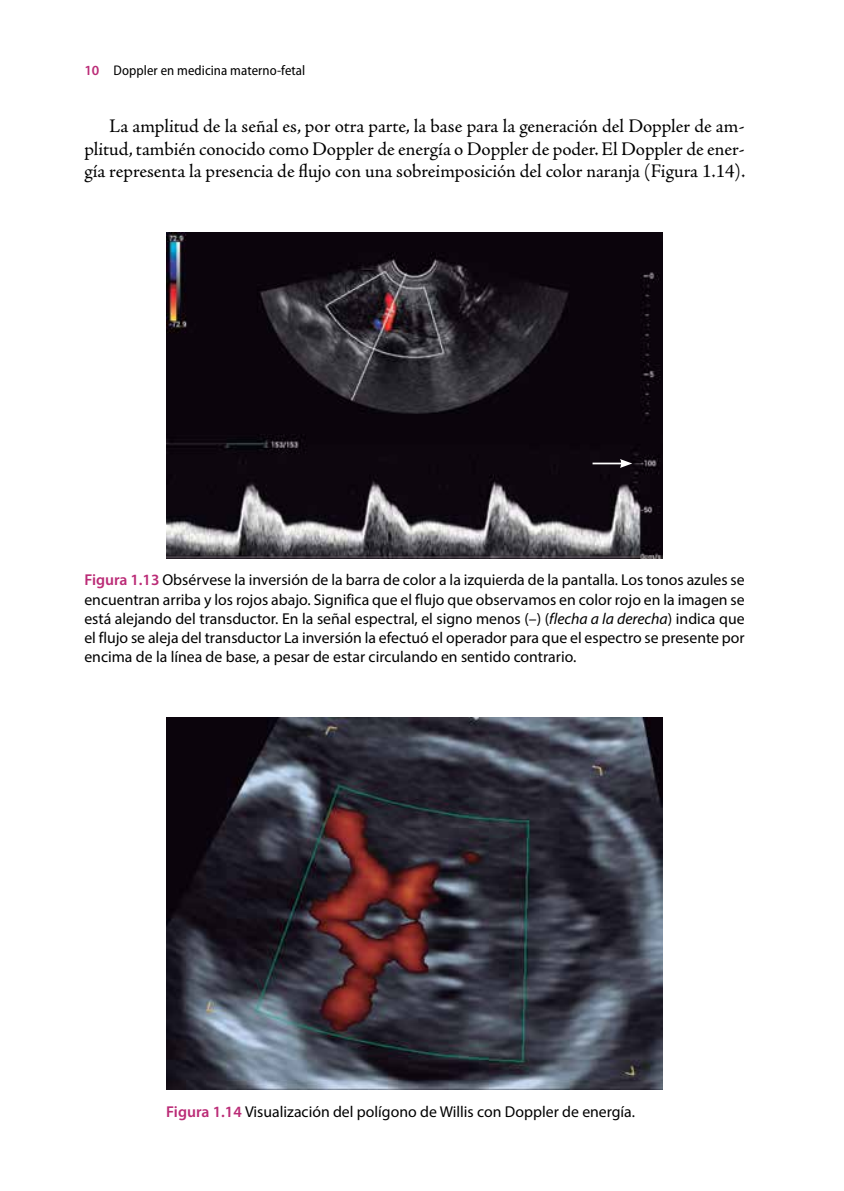
<style>
.page{position:relative;width:844px;height:1191px;background:#fff}
.page>*{position:absolute;margin:0;border:0;box-sizing:border-box;transform-origin:0 0}
.t1{font:19.25px/22.8px "Adobe Jenson Pro";color:#000;text-align:justify}
.t2{font:15.75px/19.2px "Myriad Pro";color:#000;text-align:justify}
.t3{font:semi-condensed 14px "Myriad Pro";letter-spacing:.005em;color:#000}
.s1{font-weight:600;font-stretch:normal;color:#bb2c77}
.s2{font-weight:600;color:#bb2c77}
.s3{font-style:italic}
</style>
<div class="page">
<img style="left:166px;top:717px;width:496px;height:372px">
<img style="left:166px;top:232px;width:496px;height:326px">
<hr style="left:592px;top:462px;width:30px;height:2px;background:#fff">
<svg style="left:619px;top:459px;width:13px;height:9px"></svg>
<p class="t3" style="left:84px;top:63px;width:222px"><span class="s1">10</span> Doppler en medicina materno-fetal</p>
<p class="t1" style="left:84px;top:115px;width:662px;text-indent:25px">La amplitud de la señal es, por otra parte, la base para la generación del Doppler de am&shy;plitud, también conocido como Doppler de energía o Doppler de poder. El Doppler de ener&shy;gía representa la presencia de flujo con una sobreimposición del color naranja (Figura 1.14).</p>
<p class="t2" style="left:84px;top:570px;width:661px"><span class="s2">Figura 1.13</span> Obsérvese la inversión de la barra de color a la izquierda de la pantalla. Los tonos azules se encuentran arriba y los rojos abajo. Significa que el flujo que observamos en color rojo en la imagen se está alejando del transductor. En la señal espectral, el signo menos (–) (<span class="s3">flecha a la derecha</span>) indica que el flujo se aleja del transductor La inversión la efectuó el operador para que el espectro se presente por encima de la línea de base, a pesar de estar circulando en sentido contrario.</p>
<p class="t2" style="left:166px;top:1101px;width:470px"><span class="s2">Figura 1.14</span> Visualización del polígono de Willis con Doppler de energía.</p>
</div>
